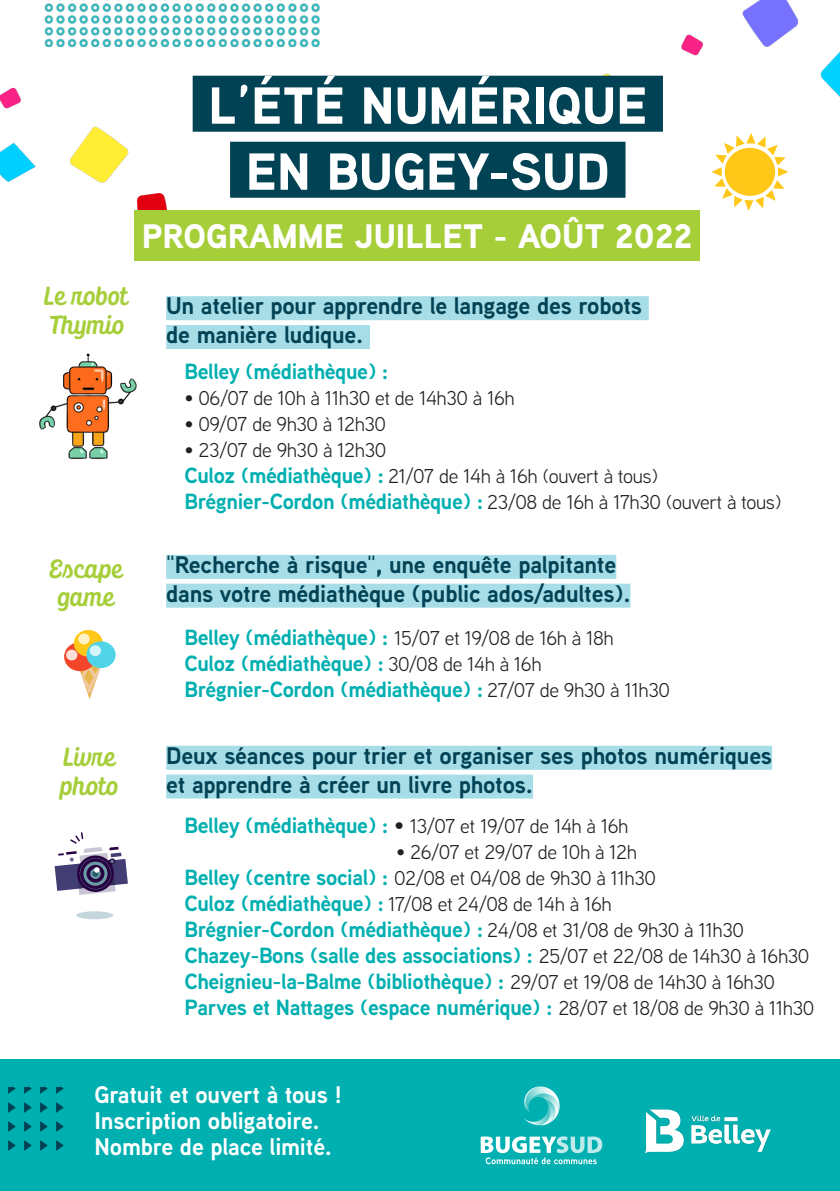
<style>
.page{position:relative;width:840px;height:1191px;background:#fff}
.page>*{position:absolute;margin:0;border:0;box-sizing:border-box;transform-origin:0 0}
.t1{font:900 52px "Aaux Next";color:#fff}
.t2{font:900 34px "Aaux Next";color:#fff}
.t3{font:700 24px/28.8px "Aaux Next";letter-spacing:-.01em;color:#014255}
.t4{font:700 24px "Aaux Next";letter-spacing:-.01em;color:#fff}
.t5{font:500 24px/28.8px "Cool Kids";letter-spacing:-.005em;color:#a6ce39}
.t6{font:700 22px/26px "Aaux Next";letter-spacing:-.02em;color:#00afb0}
.t7{font:20px/26px "Aaux Next";letter-spacing:-.02em;color:#231f20}
.s1{font-weight:700;font-size:22px;color:#00afb0}
.s2{font-weight:400;font-size:20px;color:#231f20}
.s3{font-weight:400}
.s4{font-size:22px}
</style>
<div class="page">
<img style="left:459px;top:0;width:380px;height:172px">
<div style="left:51px;top:87px;width:737px;height:118px;background:#fff"></div>
<div style="left:192px;top:76px;width:470px;height:56px;background:#014255"></div>
<div style="left:230px;top:142px;width:395px;height:56px;background:#014255"></div>
<div style="left:0;top:1059px;width:839px;height:132px;background:#00afb0"></div>
<img style="left:44px;top:0;width:276px;height:47px">
<svg style="left:480px;top:1136px;width:122px;height:28px"></svg>
<svg style="left:524px;top:1086px;width:35px;height:39px"></svg>
<div style="left:134px;top:211px;width:565px;height:50px;background:#a6ce39"></div>
<svg style="left:8px;top:1087px;width:56px;height:64px"></svg>
<img style="left:644px;top:1109px;width:127px;height:45px">
<img style="left:39px;top:353px;width:98px;height:106px">
<div style="left:166px;top:296px;width:482px;height:24px;background:#a7dde6"></div>
<div style="left:166px;top:325px;width:204px;height:24px;background:#a7dde6"></div>
<svg style="left:70px;top:666px;width:39px;height:33px"></svg>
<svg style="left:64px;top:642px;width:32px;height:29px"></svg>
<div style="left:74px;top:630px;width:29px;height:26px;background:#ffc717;border-radius:50%"></div>
<div style="left:86px;top:641px;width:29px;height:27px;background:#52d4e8;border-radius:50%"></div>
<div style="left:90px;top:645px;width:11px;height:11px;background:#d4f5fa;border-radius:50%"></div>
<div style="left:78px;top:633px;width:12px;height:11px;background:#fff2c9;border-radius:50%"></div>
<div style="left:66px;top:649px;width:11px;height:11px;background:#fcded9;border-radius:50%"></div>
<div style="left:166px;top:555px;width:450px;height:24px;background:#a7dde6"></div>
<div style="left:166px;top:583px;width:464px;height:24px;background:#a7dde6"></div>
<div style="left:166px;top:745px;width:605px;height:24px;background:#a7dde6"></div>
<div style="left:166px;top:774px;width:366px;height:24px;background:#a7dde6"></div>
<div style="left:76px;top:911px;width:37px;height:8px;background:#c2d6db;border-radius:50%"></div>
<svg style="left:54px;top:832px;width:74px;height:63px"></svg>
<svg style="left:711px;top:133px;width:77px;height:78px"></svg>
<img style="left:0;top:7px;width:223px;height:202px">
<p class="t1" style="left:208px;top:68px;width:440px">L’ÉTÉ NUMÉRIQUE</p>
<p class="t1" style="left:245px;top:134px;width:365px">EN BUGEY-SUD</p>
<p class="t2" style="left:142px;top:212px;width:552px">PROGRAMME JUILLET - AOÛT 2022</p>
<p class="t5" style="left:44px;top:281px;width:87px">Le robot<br>Thymio</p>
<p class="t3" style="left:166px;top:291px;width:477px">Un atelier pour apprendre le langage des robots de manière ludique.</p>
<p class="t6" style="left:184px;top:358px;width:205px">Belley (médiathèque) :</p>
<p class="t7" style="left:184px;top:384px;width:331px">• 06/07 de 10h à 11h30 et de 14h30 à 16h</p>
<p class="t7" style="left:184px;top:410px;width:203px">• 09/07 de 9h30 à 12h30</p>
<p class="t7" style="left:184px;top:436px;width:475px">• 23/07 de 9h30 à 12h30<br><span class="s1">Culoz (médiathèque) :</span> 21/07 de 14h à 16h (ouvert à tous)</p>
<p class="t6" style="left:184px;top:488px;width:598px">Brégnier-Cordon (médiathèque) : <span class="s2">23/08 de 16h à 17h30 (ouvert à tous)</span></p>
<p class="t5" style="left:50px;top:554px;width:76px;text-align:center">Escape game</p>
<p class="t3" style="left:166px;top:549px;width:465px"><span class="s3">"</span>Recherche à risque<span class="s3">"</span>, une enquête palpitante dans votre médiathèque (public ados/adultes).</p>
<p class="t7" style="left:184px;top:624px;width:430px"><span class="s1">Belley (médiathèque) :</span> 15/07 et 19/08 de 16h à 18h</p>
<p class="t6" style="left:184px;top:649px;width:486px">Culoz (médiathèque) : <span class="s2">30/08 de 14h à 16h<br></span>Brégnier-Cordon (médiathèque) : <span class="s2">27/07 de 9h30 à 11h30</span></p>
<p class="t5" style="left:61px;top:743px;width:60px">Livre photo</p>
<p class="t3" style="left:166px;top:740px;width:607px">Deux séances pour trier et organiser ses photos numériques</p>
<p class="t3" style="left:166px;top:769px;width:368px">et apprendre à créer un livre photos.</p>
<p class="t7" style="left:184px;top:812px;width:445px"><span class="s1">Belley (médiathèque) :</span> <span class="s4">•</span> 13/07 et 19/07 de 14h à 16h</p>
<p class="t7" style="left:184px;top:838px;width:473px;text-indent:211px">• 26/07 et 29/07 de 10h à 12h<br><span class="s1">Belley (centre social) :</span> 02/08 et 04/08 de 9h30 à 11h30<br><span class="s1">Culoz (médiathèque) :</span> 17/08 et 24/08 de 14h à 16h</p>
<p class="t6" style="left:184px;top:916px;width:631px">Brégnier-Cordon (médiathèque) : <span class="s2">24/08 et 31/08 de 9h30 à 11h30<br></span>Chazey-Bons (salle des associations) : <span class="s2">25/07 et 22/08 de 14h30 à 16h30<br></span>Cheignieu-la-Balme (bibliothèque) : <span class="s2">29/07 et 19/08 de 14h30 à 16h30<br></span>Parves et Nattages (espace numérique) : <span class="s2">28/07 et 18/08 de 9h30 à 11h30</span></p>
<p class="t4" style="left:95px;top:1077px;width:249px">Gratuit et ouvert à tous !</p>
<p class="t4" style="left:95px;top:1103px;width:226px">Inscription obligatoire.</p>
<p class="t4" style="left:95px;top:1129px;width:239px">Nombre de place limité.</p>
</div>
